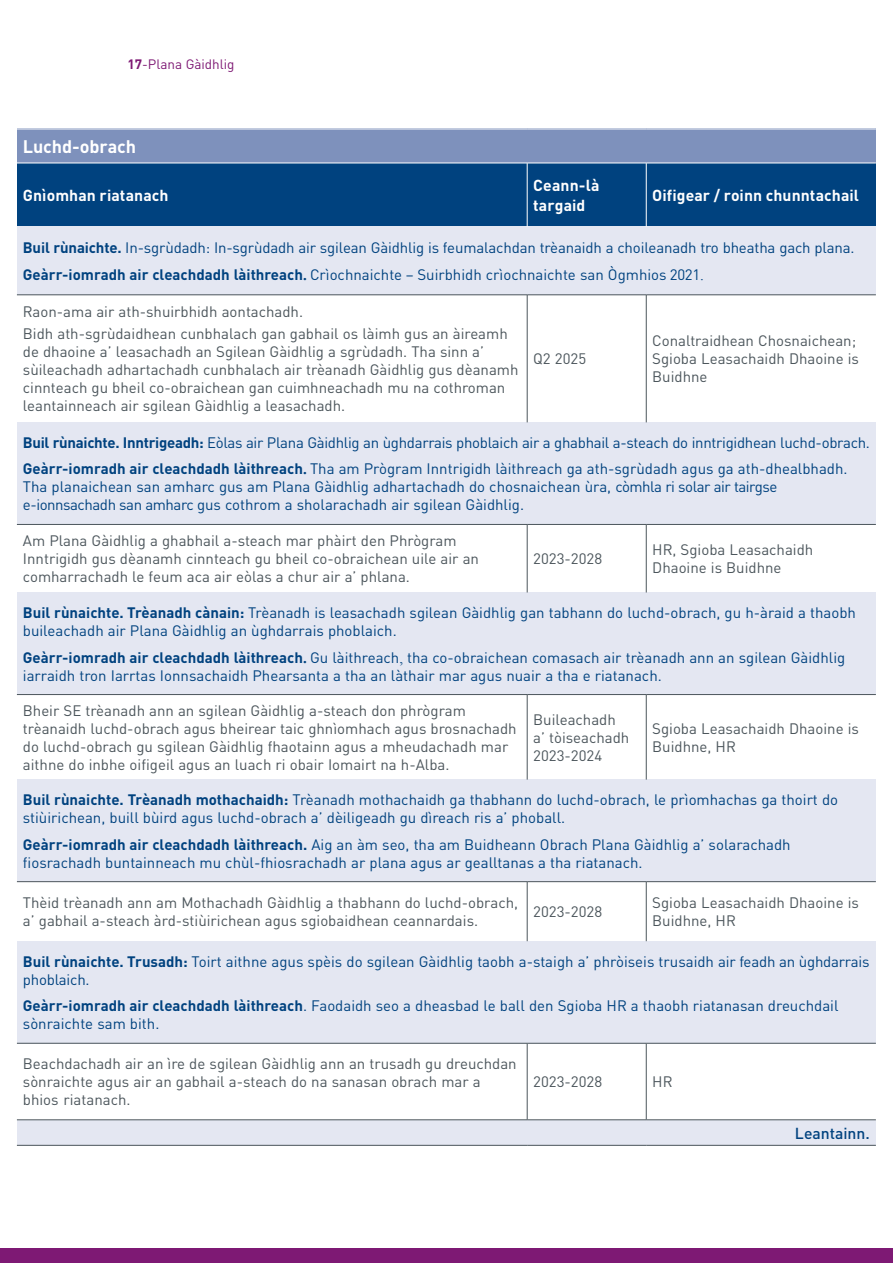
<style>
.page{position:relative;width:893px;height:1263px;background:#fff}
.page>*{position:absolute;margin:0;border:0;box-sizing:border-box;transform-origin:0 0}
.t1{font:700 18px "DINOT";letter-spacing:-.005em;color:#fff}
.t2{font:700 15.75px "DINOT";letter-spacing:.005em;color:#fff}
.t3{font:500 15.75px "DINOT";color:#00427f}
.t4{font:15px/18px "DINOT";color:#00427f}
.t5{font:15px/18px "DINOT";color:#4c565c}
.t6{font:15px/26.5px "DINOT";letter-spacing:-.02em;color:#00427f}
.t7{font:13.5px "DINOT";color:#7e1974}
.s1{font-weight:700}
.s2{font-family:"Times New Roman";font-weight:700}
.s3{font-family:"Times New Roman"}
</style>
<div class="page">
<div style="left:0;top:1248px;width:893px;height:15px;background:#7e1974"></div>
<div style="left:17px;top:129px;width:859px;height:34px;background:#7e91bc"></div>
<div style="left:17px;top:163px;width:510px;height:64px;background:#00427f"></div>
<div style="left:527px;top:163px;width:119px;height:64px;background:#00427f"></div>
<div style="left:646px;top:163px;width:230px;height:64px;background:#00427f"></div>
<div style="left:17px;top:227px;width:859px;height:68px;background:#e4e7f2"></div>
<div style="left:17px;top:422px;width:859px;height:102px;background:#e4e7f2"></div>
<div style="left:17px;top:592px;width:859px;height:102px;background:#e4e7f2"></div>
<div style="left:17px;top:780px;width:859px;height:102px;background:#e4e7f2"></div>
<div style="left:17px;top:941px;width:859px;height:102px;background:#e4e7f2"></div>
<div style="left:17px;top:1120px;width:859px;height:25px;background:#e4e7f2"></div>
<hr style="left:17px;top:295px;width:510px;height:1px;background:#4c565c">
<hr style="left:527px;top:295px;width:119px;height:1px;background:#4c565c">
<hr style="left:646px;top:295px;width:230px;height:1px;background:#4c565c">
<hr style="left:17px;top:1119px;width:510px;height:1px;background:#4c565c">
<hr style="left:527px;top:1119px;width:119px;height:1px;background:#4c565c">
<hr style="left:646px;top:1119px;width:230px;height:1px;background:#4c565c">
<hr style="left:527px;top:295px;width:1px;height:127px;background:#4c565c">
<hr style="left:646px;top:295px;width:1px;height:127px;background:#4c565c">
<hr style="left:527px;top:163px;width:1px;height:64px;background:#fff">
<hr style="left:646px;top:163px;width:1px;height:64px;background:#fff">
<hr style="left:17px;top:163px;width:510px;height:1px;background:#fff">
<hr style="left:527px;top:163px;width:119px;height:1px;background:#fff">
<hr style="left:646px;top:163px;width:230px;height:1px;background:#fff">
<hr style="left:527px;top:695px;width:1px;height:85px;background:#4c565c">
<hr style="left:646px;top:695px;width:1px;height:85px;background:#4c565c">
<hr style="left:527px;top:882px;width:1px;height:59px;background:#4c565c">
<hr style="left:646px;top:882px;width:1px;height:59px;background:#4c565c">
<hr style="left:527px;top:1043px;width:1px;height:76px;background:#4c565c">
<hr style="left:646px;top:1043px;width:1px;height:76px;background:#4c565c">
<hr style="left:17px;top:1145px;width:510px;height:1px;background:#4c565c">
<hr style="left:527px;top:1145px;width:119px;height:1px;background:#4c565c">
<hr style="left:646px;top:1145px;width:230px;height:1px;background:#4c565c">
<hr style="left:527px;top:525px;width:1px;height:67px;background:#4c565c">
<hr style="left:646px;top:525px;width:1px;height:67px;background:#4c565c">
<hr style="left:17px;top:129px;width:510px;height:1px;background:#fff">
<hr style="left:527px;top:129px;width:119px;height:1px;background:#fff">
<hr style="left:646px;top:129px;width:230px;height:1px;background:#fff">
<hr style="left:17px;top:694px;width:510px;height:1px;background:#4c565c">
<hr style="left:527px;top:694px;width:119px;height:1px;background:#4c565c">
<hr style="left:646px;top:694px;width:230px;height:1px;background:#4c565c">
<hr style="left:17px;top:881px;width:510px;height:1px;background:#4c565c">
<hr style="left:527px;top:881px;width:119px;height:1px;background:#4c565c">
<hr style="left:646px;top:881px;width:230px;height:1px;background:#4c565c">
<hr style="left:17px;top:524px;width:510px;height:1px;background:#4c565c">
<hr style="left:527px;top:524px;width:119px;height:1px;background:#4c565c">
<hr style="left:646px;top:524px;width:230px;height:1px;background:#4c565c">
<hr style="left:17px;top:1043px;width:510px;height:1px;background:#4c565c">
<hr style="left:527px;top:1043px;width:119px;height:1px;background:#4c565c">
<hr style="left:646px;top:1043px;width:230px;height:1px;background:#4c565c">
<p class="t7" style="left:128px;top:54px;width:109px"><span class="s1">17</span>-Plana Gàidhlig</p>
<p class="t1" style="left:23px;top:132px;width:115px">Luchd-obrach</p>
<p class="t2" style="left:533px;top:173px;width:68px">Ceann-là</p>
<p class="t2" style="left:23px;top:183px;width:147px">Gnìomhan riatanach</p>
<p class="t2" style="left:652px;top:183px;width:208px">Oifigear / roinn chunntachail</p>
<p class="t2" style="left:533px;top:193px;width:54px">targaid</p>
<p class="t4" style="left:23px;top:233px;width:833px;line-height:26.5px"><span class="s1">Buil rùnaichte.</span> In-sgrùdadh: In-sgrùdadh air sgilean Gàidhlig is feumalachdan trèanaidh a choileanadh tro bheatha gach plana.<br><span class="s1">Geàrr-iomradh air cleachdadh làithreach</span><span class="s2">.</span> Crìochnaichte – Suirbhidh crìochnaichte san Ògmhios 2021<span class="s3">.</span></p>
<p class="t5" style="left:23px;top:299px;width:486px;line-height:22.2px">Raon-ama air ath-shuirbhidh aontachadh.<br>Bidh ath-sgrùdaidhean cunbhalach gan gabhail os làimh gus an àireamh</p>
<p class="t5" style="left:652px;top:331px;width:205px">Conaltraidhean Chosnaichean;</p>
<p class="t5" style="left:23px;top:342px;width:463px">de dhaoine a’ leasachadh an Sgilean Gàidhlig a sgrùdadh. Tha sinn a’</p>
<p class="t5" style="left:533px;top:349px;width:55px">Q2 2025</p>
<p class="t5" style="left:652px;top:349px;width:208px">Sgioba Leasachaidh Dhaoine is</p>
<p class="t5" style="left:23px;top:360px;width:497px">sùileachadh adhartachadh cunbhalach air trèanadh Gàidhlig gus dèanamh</p>
<p class="t5" style="left:652px;top:367px;width:57px">Buidhne</p>
<p class="t5" style="left:23px;top:378px;width:484px">cinnteach gu bheil co-obraichean gan cuimhneachadh mu na cothroman leantainneach air sgilean Gàidhlig a leasachadh.</p>
<p class="t6" style="left:23px;top:428px;width:848px"><span class="s1">Buil rùnaichte. Inntrigeadh:</span> Eòlas air Plana Gàidhlig an ùghdarrais phoblaich air a ghabhail a-steach do inntrigidhean luchd-obrach.<br><span class="s1">Geàrr-iomradh air cleachdadh làithreach</span><span class="s2">.</span> Tha am Prògram Inntrigidh làithreach ga ath-sgrùdadh agus ga ath-dhealbhadh.</p>
<p class="t4" style="left:23px;top:477px;width:756px">Tha planaichean san amharc gus am Plana Gàidhlig adhartachadh do chosnaichean ùra, còmhla ri solar air tairgse e-ionnsachadh san amharc gus cothrom a sholarachadh air sgilean Gàidhlig.</p>
<p class="t5" style="left:23px;top:530px;width:435px">Am Plana Gàidhlig a ghabhail a-steach mar phàirt den Phrògram</p>
<p class="t5" style="left:652px;top:539px;width:163px">HR, Sgioba Leasachaidh</p>
<p class="t5" style="left:23px;top:548px;width:458px">Inntrigidh gus dèanamh cinnteach gu bheil co-obraichean uile air an</p>
<p class="t5" style="left:533px;top:548px;width:71px">2023-2028</p>
<p class="t5" style="left:652px;top:557px;width:131px">Dhaoine is Buidhne</p>
<p class="t5" style="left:23px;top:566px;width:389px">comharrachadh le feum aca air eòlas a chur air a’ phlana.</p>
<p class="t4" style="left:23px;top:602px;width:835px"><span class="s1">Buil rùnaichte. Trèanadh cànain:</span> Trèanadh is leasachadh sgilean Gàidhlig gan tabhann do luchd-obrach, gu h-àraid a thaobh buileachadh air Plana Gàidhlig an ùghdarrais phoblaich.</p>
<p class="t4" style="left:23px;top:647px;width:824px"><span class="s1">Geàrr-iomradh air cleachdadh làithreach</span><span class="s2">.</span> Gu làithreach<span class="s3">,</span> tha co-obraichean comasach air trèanadh ann an sgilean Gàidhlig iarraidh tron Iarrtas Ionnsachaidh Phearsanta a tha an làthair mar agus nuair a tha e riatanach.</p>
<p class="t5" style="left:23px;top:700px;width:444px">Bheir SE trèanadh ann an sgilean Gàidhlig a-steach don phrògram</p>
<p class="t5" style="left:533px;top:709px;width:84px">Buileachadh</p>
<p class="t5" style="left:23px;top:718px;width:495px">trèanaidh luchd-obrach agus bheirear taic ghnìomhach agus brosnachadh</p>
<p class="t5" style="left:652px;top:718px;width:208px">Sgioba Leasachaidh Dhaoine is</p>
<p class="t5" style="left:533px;top:727px;width:98px">a’ tòiseachadh</p>
<p class="t5" style="left:23px;top:736px;width:487px">do luchd-obrach gu sgilean Gàidhlig fhaotainn agus a mheudachadh mar</p>
<p class="t5" style="left:652px;top:736px;width:85px">Buidhne, HR</p>
<p class="t5" style="left:533px;top:745px;width:71px">2023-2024</p>
<p class="t5" style="left:23px;top:754px;width:428px">aithne do inbhe oifigeil agus an luach ri obair Iomairt na h-Alba.</p>
<p class="t4" style="left:23px;top:789px;width:817px"><span class="s1">Buil rùnaichte. Trèanadh mothachaidh:</span> Trèanadh mothachaidh ga thabhann do luchd-obrach, le prìomhachas ga thoirt do stiùirichean, buill bùird agus luchd-obrach a’ dèiligeadh gu dìreach ris a’ phoball.</p>
<p class="t4" style="left:23px;top:834px;width:769px"><span class="s1">Geàrr-iomradh air cleachdadh làithreach.</span> Aig an àm seo, tha am Buidheann Obrach Plana Gàidhlig a’ solarachadh fiosrachadh buntainneach mu chùl-fhiosrachadh ar plana agus ar gealltanas a tha riatanach.</p>
<p class="t5" style="left:23px;top:892px;width:497px">Thèid trèanadh ann am Mothachadh Gàidhlig a thabhann do luchd-obrach,</p>
<p class="t5" style="left:652px;top:892px;width:208px">Sgioba Leasachaidh Dhaoine is</p>
<p class="t5" style="left:533px;top:901px;width:71px">2023-2028</p>
<p class="t5" style="left:23px;top:910px;width:457px">a’ gabhail a-steach àrd-stiùirichean agus sgiobaidhean ceannardais.</p>
<p class="t5" style="left:652px;top:910px;width:85px">Buidhne, HR</p>
<p class="t4" style="left:23px;top:951px;width:848px"><span class="s1">Buil rùnaichte. Trusadh:</span> Toirt aithne agus spèis do sgilean Gàidhlig taobh a-staigh a’ phròiseis trusaidh air feadh an ùghdarrais phoblaich.</p>
<p class="t4" style="left:23px;top:995px;width:817px"><span class="s1">Geàrr-iomradh air cleachdadh làithreach</span>. Faodaidh seo a dheasbad le ball den Sgioba HR a thaobh riatanasan dreuchdail sònraichte sam bith.</p>
<p class="t5" style="left:23px;top:1053px;width:495px">Beachdachadh air an ìre de sgilean Gàidhlig ann an trusadh gu dreuchdan sònraichte agus air an gabhail a-steach do na sanasan obrach mar a</p>
<p class="t5" style="left:533px;top:1071px;width:71px">2023-2028</p>
<p class="t5" style="left:652px;top:1071px;width:22px">HR</p>
<p class="t5" style="left:23px;top:1089px;width:109px">bhios riatanach.</p>
<p class="t3" style="left:795px;top:1121px;width:76px">Leantainn.</p>
</div>
